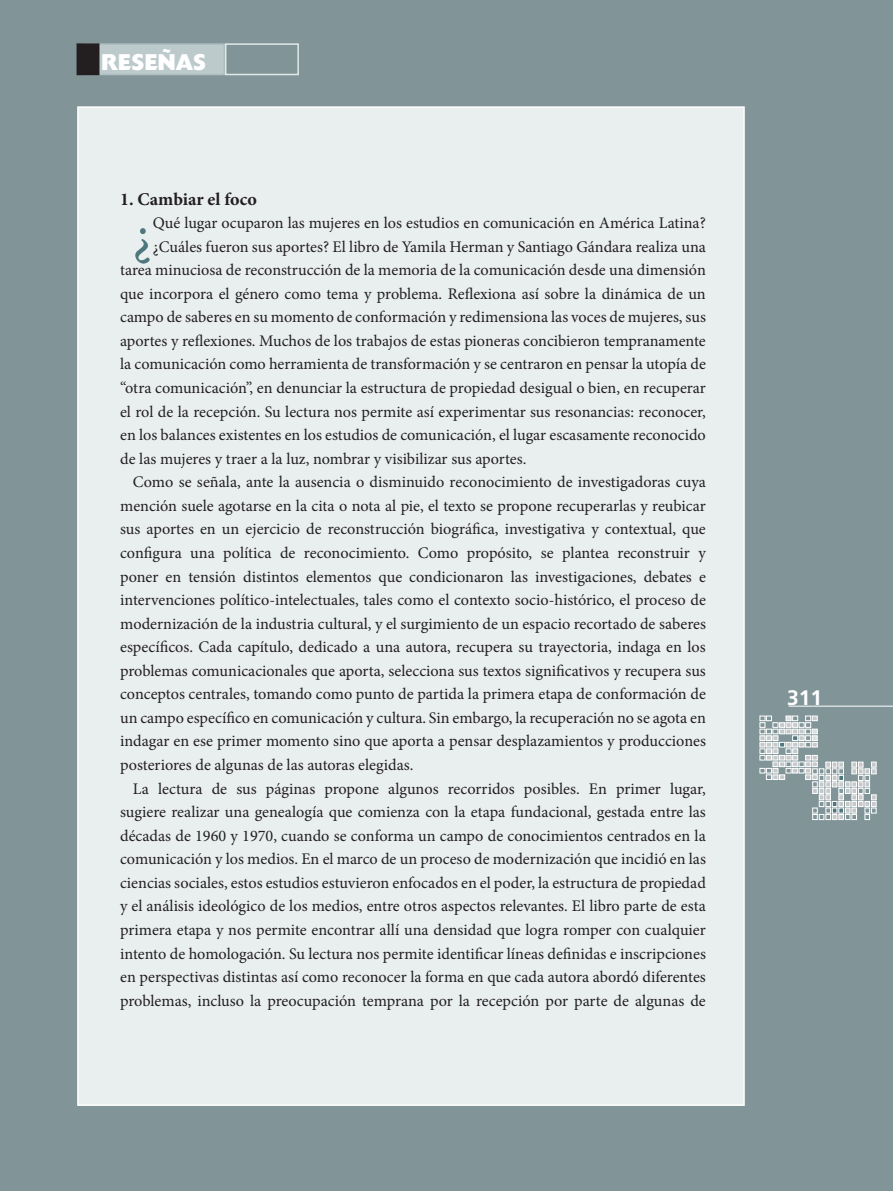
<style>
.page{position:relative;width:893px;height:1191px;background:#819599}
.page>*{position:absolute;margin:0;border:0;box-sizing:border-box;transform-origin:0 0}
.t1{font:52.5px "Minion Pro";color:#4f777e}
.t2{font:700 22.5px "Delta";color:#fff}
.t3{font:700 21px "Frutiger";color:#fff}
.t4{font:700 18px "Minion Pro";letter-spacing:-.005em;color:#231f20}
.t5{font:16.2px "Minion Pro";color:#231f20}
</style>
<div class="page">
<hr style="left:788px;top:706px;width:105px;height:1px;background:#fff">
<svg style="left:760px;top:716px;width:116px;height:103px"></svg>
<div style="left:82px;top:43px;width:143px;height:32px;background:#bccacc;border:2px solid #aebec1"></div>
<div style="left:77px;top:44px;width:22px;height:30px;background:#231f20"></div>
<div style="left:77px;top:43px;width:22px;height:32px;border:2px solid #231f20"></div>
<div style="left:225px;top:43px;width:74px;height:32px;border:2px solid #e0e8e8"></div>
<div style="left:77px;top:106px;width:668px;height:1000px;background:#e9eeee;border:2px solid #fff"></div>
<h2 class="t2" style="left:102px;top:48px;width:106px">RESEÑAS</h2>
<p class="t4" style="left:120px;top:186px;width:138px">1. Cambiar el foco</p>
<h1 class="t1" style="left:133px;top:200px;width:21px">¿</h1>
<p class="t5" style="left:153px;top:212px;width:555px">Qué lugar ocuparon las mujeres en los estudios en comunicación en América Latina?</p>
<p class="t5" style="left:153px;top:236px;width:555px">¿Cuáles fueron sus aportes? El libro de Yamila Herman y Santiago Gándara realiza una</p>
<p class="t5" style="left:120px;top:259px;width:587px">tarea minuciosa de reconstrucción de la memoria de la comunicación desde una dimensión</p>
<p class="t5" style="left:120px;top:283px;width:587px">que incorpora el género como tema y problema. Reflexiona así sobre la dinámica de un</p>
<p class="t5" style="left:120px;top:306px;width:587px">campo de saberes en su momento de conformación y redimensiona las voces de mujeres, sus</p>
<p class="t5" style="left:120px;top:330px;width:587px">aportes y reflexiones. Muchos de los trabajos de estas pioneras concibieron tempranamente</p>
<p class="t5" style="left:120px;top:353px;width:587px">la comunicación como herramienta de transformación y se centraron en pensar la utopía de</p>
<p class="t5" style="left:120px;top:377px;width:587px">“otra comunicación”, en denunciar la estructura de propiedad desigual o bien, en recuperar</p>
<p class="t5" style="left:120px;top:400px;width:587px">el rol de la recepción. Su lectura nos permite así experimentar sus resonancias: reconocer,</p>
<p class="t5" style="left:120px;top:424px;width:587px">en los balances existentes en los estudios de comunicación, el lugar escasamente reconocido</p>
<p class="t5" style="left:120px;top:448px;width:408px">de las mujeres y traer a la luz, nombrar y visibilizar sus aportes.</p>
<p class="t5" style="left:133px;top:471px;width:574px">Como se señala, ante la ausencia o disminuido reconocimiento de investigadoras cuya</p>
<p class="t5" style="left:120px;top:495px;width:587px">mención suele agotarse en la cita o nota al pie, el texto se propone recuperarlas y reubicar</p>
<p class="t5" style="left:120px;top:518px;width:587px">sus aportes en un ejercicio de reconstrucción biográfica, investigativa y contextual, que</p>
<p class="t5" style="left:120px;top:542px;width:587px">configura una política de reconocimiento. Como propósito, se plantea reconstruir y</p>
<p class="t5" style="left:120px;top:565px;width:587px">poner en tensión distintos elementos que condicionaron las investigaciones, debates e</p>
<p class="t5" style="left:120px;top:589px;width:587px">intervenciones político-intelectuales, tales como el contexto socio-histórico, el proceso de</p>
<p class="t5" style="left:120px;top:612px;width:587px">modernización de la industria cultural, y el surgimiento de un espacio recortado de saberes</p>
<p class="t5" style="left:120px;top:636px;width:587px">específicos. Cada capítulo, dedicado a una autora, recupera su trayectoria, indaga en los</p>
<p class="t5" style="left:120px;top:659px;width:587px">problemas comunicacionales que aporta, selecciona sus textos significativos y recupera sus</p>
<p class="t5" style="left:120px;top:683px;width:587px">conceptos centrales, tomando como punto de partida la primera etapa de conformación de</p>
<p class="t5" style="left:120px;top:707px;width:587px">un campo específico en comunicación y cultura. Sin embargo, la recuperación no se agota en</p>
<p class="t5" style="left:120px;top:730px;width:587px">indagar en ese primer momento sino que aporta a pensar desplazamientos y producciones</p>
<p class="t5" style="left:120px;top:754px;width:295px">posteriores de algunas de las autoras elegidas.</p>
<p class="t5" style="left:133px;top:777px;width:574px">La lectura de sus páginas propone algunos recorridos posibles. En primer lugar,</p>
<p class="t5" style="left:120px;top:801px;width:587px">sugiere realizar una genealogía que comienza con la etapa fundacional, gestada entre las</p>
<p class="t5" style="left:120px;top:824px;width:587px">décadas de 1960 y 1970, cuando se conforma un campo de conocimientos centrados en la</p>
<p class="t5" style="left:120px;top:848px;width:587px">comunicación y los medios. En el marco de un proceso de modernización que incidió en las</p>
<p class="t5" style="left:120px;top:871px;width:587px">ciencias sociales, estos estudios estuvieron enfocados en el poder, la estructura de propiedad</p>
<p class="t5" style="left:120px;top:895px;width:587px">y el análisis ideológico de los medios, entre otros aspectos relevantes. El libro parte de esta</p>
<p class="t5" style="left:120px;top:919px;width:587px">primera etapa y nos permite encontrar allí una densidad que logra romper con cualquier</p>
<p class="t5" style="left:120px;top:942px;width:587px">intento de homologación. Su lectura nos permite identificar líneas definidas e inscripciones</p>
<p class="t5" style="left:120px;top:966px;width:587px">en perspectivas distintas así como reconocer la forma en que cada autora abordó diferentes</p>
<p class="t5" style="left:120px;top:989px;width:587px">problemas, incluso la preocupación temprana por la recepción por parte de algunas de</p>
<p class="t3" style="left:787px;top:685px;width:37px">311</p>
</div>
